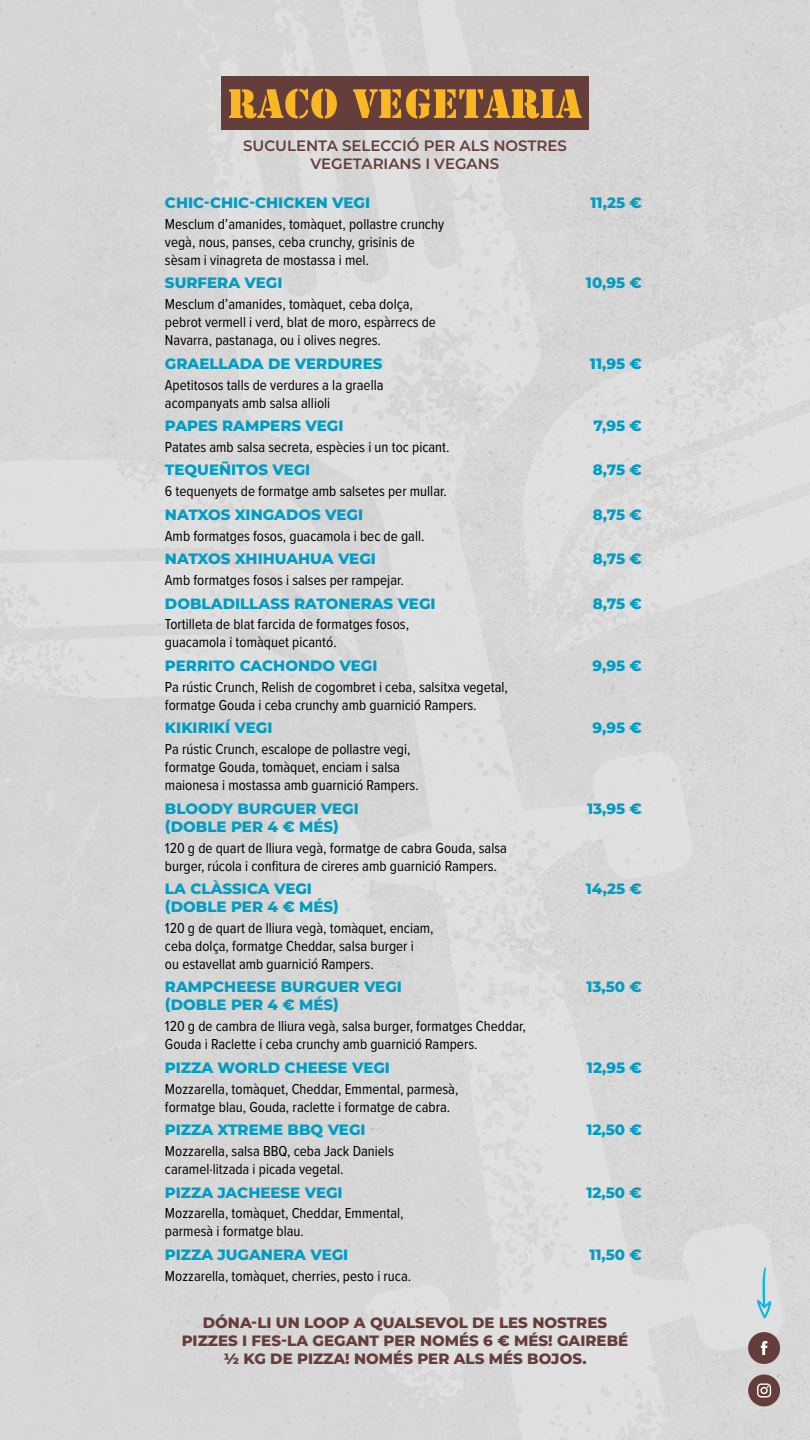
<style>
.page{position:relative;width:810px;height:1440px;background:#d8d7d7}
.page>*{position:absolute;margin:0;border:0;box-sizing:border-box;transform-origin:0 0}
.t1{font:52.5px "Stencil";color:#fab725}
.t2{font:15px/18px "Proxima Nova Cond";color:#000}
.t3{font:800 15px/18px "Montserrat";color:#009dc3}
.t4{font:800 15px/18px "Montserrat";color:#653d3b;text-align:center}
.t5{font:600 15px/18px "Montserrat";color:#653d3b;text-align:center}
</style>
<div class="page">
<div style="left:748px;top:1375px;width:32px;height:31px;background:#653d3b;border-radius:50%"></div>
<svg style="left:757px;top:1383px;width:14px;height:15px"></svg>
<div style="left:748px;top:1332px;width:32px;height:32px;background:#653d3b;border-radius:50%"></div>
<svg style="left:761px;top:1341px;width:6px;height:14px"></svg>
<svg style="left:757px;top:1267px;width:14px;height:52px"></svg>
<div style="left:221px;top:76px;width:368px;height:54px;background:#653d3b"></div>
<h1 class="t1" style="left:228px;top:76px;width:356px">RACO VEGETARIÀ</h1>
<p class="t5" style="left:243px;top:136px;width:325px">SUCULENTA SELECCIÓ PER ALS NOSTRES<br>VEGETARIANS I VEGANS</p>
<p class="t3" style="left:165px;top:193px;width:207px">CHIC-CHIC-CHICKEN VEGI</p>
<p class="t3" style="left:591px;top:193px;width:53px">11,25 €</p>
<p class="t2" style="left:165px;top:214px;width:281px">Mesclum d’amanides, tomàquet, pollastre crunchy vegà, nous, panses, ceba crunchy, grisinis de sèsam i vinagreta de mostassa i mel.</p>
<p class="t3" style="left:165px;top:273px;width:119px">SURFERA VEGI</p>
<p class="t3" style="left:586px;top:273px;width:57px">10,95 €</p>
<p class="t2" style="left:165px;top:295px;width:273px">Mesclum d’amanides, tomàquet, ceba dolça, pebrot vermell i verd, blat de moro, espàrrecs de<br>Navarra, pastanaga, ou i olives negres.</p>
<p class="t3" style="left:165px;top:354px;width:219px">GRAELLADA DE VERDURES</p>
<p class="t3" style="left:590px;top:354px;width:54px">11,95 €</p>
<p class="t2" style="left:165px;top:375px;width:220px">Apetitosos talls de verdures a la graella acompanyats amb salsa allioli</p>
<p class="t3" style="left:165px;top:416px;width:180px">PAPES RAMPERS VEGI</p>
<p class="t3" style="left:593px;top:416px;width:50px">7,95 €</p>
<p class="t2" style="left:165px;top:437px;width:286px">Patates amb salsa secreta, espècies i un toc picant.</p>
<p class="t3" style="left:165px;top:460px;width:147px">TEQUEÑITOS VEGI</p>
<p class="t3" style="left:593px;top:460px;width:51px">8,75 €</p>
<p class="t2" style="left:165px;top:482px;width:283px">6 tequenyets de formatge amb salsetes per mullar.</p>
<p class="t3" style="left:165px;top:505px;width:200px">NATXOS XINGADOS VEGI</p>
<p class="t3" style="left:593px;top:505px;width:51px">8,75 €</p>
<p class="t2" style="left:165px;top:526px;width:261px">Amb formatges fosos, guacamola i bec de gall.</p>
<p class="t3" style="left:165px;top:549px;width:213px">NATXOS XHIHUAHUA VEGI</p>
<p class="t3" style="left:593px;top:549px;width:51px">8,75 €</p>
<p class="t2" style="left:165px;top:570px;width:240px">Amb formatges fosos i salses per rampejar.</p>
<p class="t3" style="left:165px;top:593px;width:272px">DOBLADILLASS RATONERAS VEGI</p>
<p class="t3" style="left:593px;top:593px;width:51px">8,75 €</p>
<p class="t2" style="left:165px;top:615px;width:246px">Tortilleta de blat farcida de formatges fosos, guacamola i tomàquet picantó.</p>
<p class="t3" style="left:165px;top:656px;width:214px">PERRITO CACHONDO VEGI</p>
<p class="t3" style="left:593px;top:656px;width:51px">9,95 €</p>
<p class="t2" style="left:165px;top:677px;width:345px">Pa rústic Crunch, Relish de cogombret i ceba, salsitxa vegetal, formatge Gouda i ceba crunchy amb guarnició Rampers.</p>
<p class="t3" style="left:165px;top:718px;width:109px">KIKIRIKÍ VEGI</p>
<p class="t3" style="left:593px;top:718px;width:51px">9,95 €</p>
<p class="t2" style="left:165px;top:740px;width:255px">Pa rústic Crunch, escalope de pollastre vegi, formatge Gouda, tomàquet, enciam i salsa maionesa i mostassa amb guarnició Rampers.</p>
<p class="t3" style="left:165px;top:799px;width:195px">BLOODY BURGUER VEGI (DOBLE PER 4 € MÉS)</p>
<p class="t3" style="left:587px;top:799px;width:56px">13,95 €</p>
<p class="t2" style="left:165px;top:838px;width:343px">120 g de quart de lliura vegà, formatge de cabra Gouda, salsa burger, rúcola i confitura de cireres amb guarnició Rampers.</p>
<p class="t3" style="left:165px;top:879px;width:176px">LA CLÀSSICA VEGI (DOBLE PER 4 € MÉS)</p>
<p class="t3" style="left:586px;top:879px;width:58px">14,25 €</p>
<p class="t2" style="left:165px;top:918px;width:270px">120 g de quart de lliura vegà, tomàquet, enciam, ceba dolça, formatge Cheddar, salsa burger i<br>ou estavellat amb guarnició Rampers.</p>
<p class="t3" style="left:165px;top:977px;width:238px">RAMPCHEESE BURGUER VEGI (DOBLE PER 4 € MÉS)</p>
<p class="t3" style="left:586px;top:977px;width:57px">13,50 €</p>
<p class="t2" style="left:165px;top:1017px;width:362px">120 g de cambra de lliura vegà, salsa burger, formatges Cheddar,<br>Gouda i Raclette i ceba crunchy amb guarnició Rampers.</p>
<p class="t3" style="left:165px;top:1058px;width:227px">PIZZA WORLD CHEESE VEGI</p>
<p class="t3" style="left:587px;top:1058px;width:57px">12,95 €</p>
<p class="t2" style="left:165px;top:1079px;width:295px">Mozzarella, tomàquet, Cheddar, Emmental, parmesà, formatge blau, Gouda, raclette i formatge de cabra.</p>
<p class="t3" style="left:165px;top:1120px;width:202px">PIZZA XTREME BBQ VEGI</p>
<p class="t3" style="left:586px;top:1120px;width:57px">12,50 €</p>
<p class="t2" style="left:165px;top:1141px;width:230px">Mozzarella, salsa BBQ, ceba Jack Daniels caramel·litzada i picada vegetal.</p>
<p class="t3" style="left:165px;top:1182px;width:179px">PIZZA JACHEESE VEGI</p>
<p class="t3" style="left:586px;top:1182px;width:57px">12,50 €</p>
<p class="t2" style="left:165px;top:1204px;width:240px">Mozzarella, tomàquet, Cheddar, Emmental, parmesà i formatge blau.</p>
<p class="t3" style="left:165px;top:1245px;width:185px">PIZZA JUGANERA VEGI</p>
<p class="t3" style="left:589px;top:1245px;width:54px">11,50 €</p>
<p class="t2" style="left:165px;top:1266px;width:248px">Mozzarella, tomàquet, cherries, pesto i ruca.</p>
<p class="t4" style="left:182px;top:1313px;width:448px">DÓNA-LI UN LOOP A QUALSEVOL DE LES NOSTRES<br>PIZZES I FES-LA GEGANT PER NOMÉS 6 € MÉS! GAIREBÉ ½ KG DE PIZZA! NOMÉS PER ALS MÉS BOJOS.</p>
</div>
